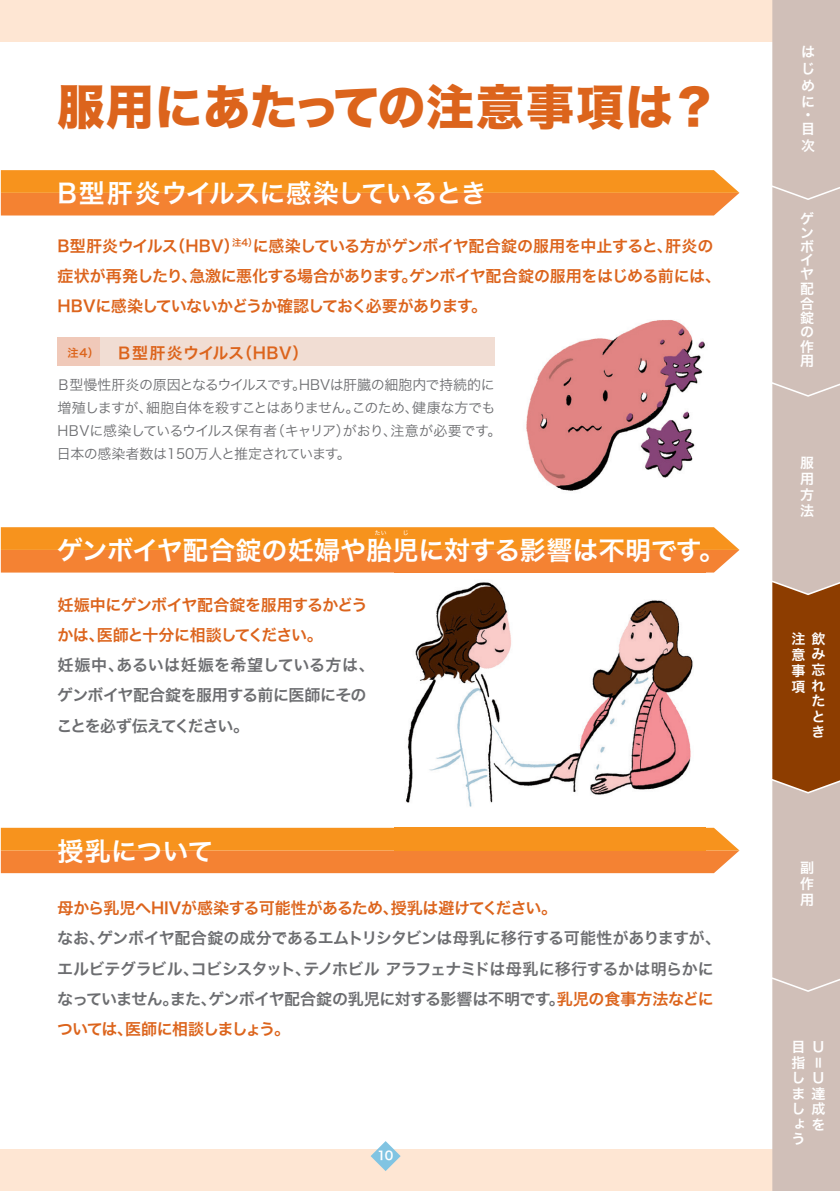
<style>
.page{position:relative;width:840px;height:1191px;background:#fff}
.page>*{position:absolute;margin:0;border:0;box-sizing:border-box;transform-origin:0 0}
.t1{font:48px "Hira Kaku Std N W8";letter-spacing:.015em;color:#dc641c}
.t2{font:26px "Hira Kaku Pro W6";letter-spacing:-.01em;color:#fff}
.t3{font:16px/30px "Hira Kaku Std N W6";letter-spacing:-.03em;color:#6c6d70}
.t4{font:16px/30px "Hira Kaku Std N W6";letter-spacing:-.03em;color:#dc641c}
.t5{font:16px "Hira Kaku Pro N W6";letter-spacing:.035em;color:#dc641c}
.t6{font:14px/23px "Hira Kaku Std N W3";letter-spacing:-.03em;color:#6c6d70}
.t7{font:14px/14.2px "Hira Kaku Std N W6";color:#fff;text-align:justify}
.t8{font:12px "Hira Kaku Pro N W6";color:#fff}
.t9{font:5.8px "Hira Kaku Std N W4";color:#fff}
.s1{font-size:11.2px}
.s2{color:#dc641c}
</style>
<div class="page">
<div style="left:0;top:0;width:772px;height:42px;background:#fee6d3"></div>
<div style="left:0;top:1149px;width:772px;height:42px;background:#fee6d3"></div>
<svg style="left:772px;top:0;width:67px;height:1191px;background:#c5aa9a"></svg>
<svg style="left:370px;top:1141px;width:30px;height:30px"></svg>
<svg style="left:1px;top:827px;width:738px;height:46px;background:#f58e32"></svg>
<svg style="left:1px;top:527px;width:738px;height:45px;background:#f68f2a"></svg>
<svg style="left:1px;top:170px;width:738px;height:45px;background:#f58d2c"></svg>
<img style="left:526px;top:320px;width:179px;height:171px">
<img style="left:394px;top:552px;width:311px;height:311px">
<div style="left:58px;top:338px;width:436px;height:28px;background:#f1ddd3"></div>
<div style="left:58px;top:338px;width:42px;height:28px;background:#f0c9b9"></div>
<h1 class="t1" style="left:57px;top:81px;width:662px">服用にあたっての注意事項は？</h1>
<h2 class="t2" style="left:57px;top:169px;width:430px">B型肝炎ウイルスに感染しているとき</h2>
<p class="t4" style="left:58px;top:231px;width:664px">B型肝炎ウイルス（HBV）<sup>注4）</sup>に感染している方がゲンボイヤ配合錠の服用を中止すると、肝炎の症状が再発したり、急激に悪化する場合があります。ゲンボイヤ配合錠の服用をはじめる前には、<br>HBVに感染していないかどうか確認しておく必要があります。</p>
<p class="t5" style="left:67px;top:338px;width:242px"><span class="s1">注4）</span> Ｂ型肝炎ウイルス（HBV）</p>
<p class="t6" style="left:57px;top:373px;width:446px">Ｂ型慢性肝炎の原因となるウイルスです。HBVは肝臓の細胞内で持続的に増殖しますが、細胞自体を殺すことはありません。このため、健康な方でもHBVに感染しているウイルス保有者（キャリア）がおり、注意が必要です。日本の感染者数は150万人と推定されています。</p>
<p class="t9" style="left:374px;top:528px;width:35px">たい　　　じ</p>
<h2 class="t2" style="left:57px;top:526px;width:669px">ゲンボイヤ配合錠の妊婦や胎児に対する影響は不明です。</h2>
<p class="t4" style="left:57px;top:591px;width:311px">妊娠中にゲンボイヤ配合錠を服用するかどうかは、医師と十分に相談してください。</p>
<p class="t3" style="left:57px;top:651px;width:319px">妊娠中、あるいは妊娠を希望している方は、ゲンボイヤ配合錠を服用する前に医師にそのことを必ず伝えてください。</p>
<h2 class="t2" style="left:57px;top:827px;width:157px">授乳について</h2>
<p class="t4" style="left:58px;top:894px;width:501px">母から乳児へHIVが感染する可能性があるため、授乳は避けてください。</p>
<p class="t3" style="left:57px;top:924px;width:665px">なお、ゲンボイヤ配合錠の成分であるエムトリシタビンは母乳に移行する可能性がありますが、エルビテグラビル、コビシスタット、テノホビル アラフェナミドは母乳に移行するかは明らかになっていません。また、ゲンボイヤ配合錠の乳児に対する影響は不明です。<span class="s2">乳児の食事方法などについては、医師に相談しましょう。</span></p>
<p class="t8" style="left:377px;top:1145px;width:17px">10</p>
<p class="t7" style="left:800px;top:44px;width:15px;line-height:16.6px">はじめに</p>
<p class="t7" style="left:800px;top:109px;width:13px;line-height:13.6px">・目</p>
<p class="t7" style="left:800px;top:139px;width:15px">次</p>
<p class="t7" style="left:799px;top:212px;width:15px">ゲンボイヤ配合錠の作用</p>
<p class="t7" style="left:799px;top:455px;width:15px;line-height:16px">服用方法</p>
<p class="t7" style="left:791px;top:631px;width:35px;line-height:15.8px;text-align:left">注<br>意<br>事<br>項れ</p>
<p class="t7" style="left:811px;top:631px;width:15px;line-height:15.6px">飲み忘</p>
<p class="t7" style="left:811px;top:693px;width:14px;line-height:15.6px">たとき</p>
<p class="t7" style="left:799px;top:860px;width:15px;line-height:16px">副作用</p>
<p class="t7" style="left:791px;top:1040px;width:15px;line-height:15.2px">目指しましょう</p>
<p class="t7" style="left:811px;top:1039px;width:15px;line-height:15.6px;text-align:left">Ｕ＝<br>Ｕ達成を</p>
</div>
